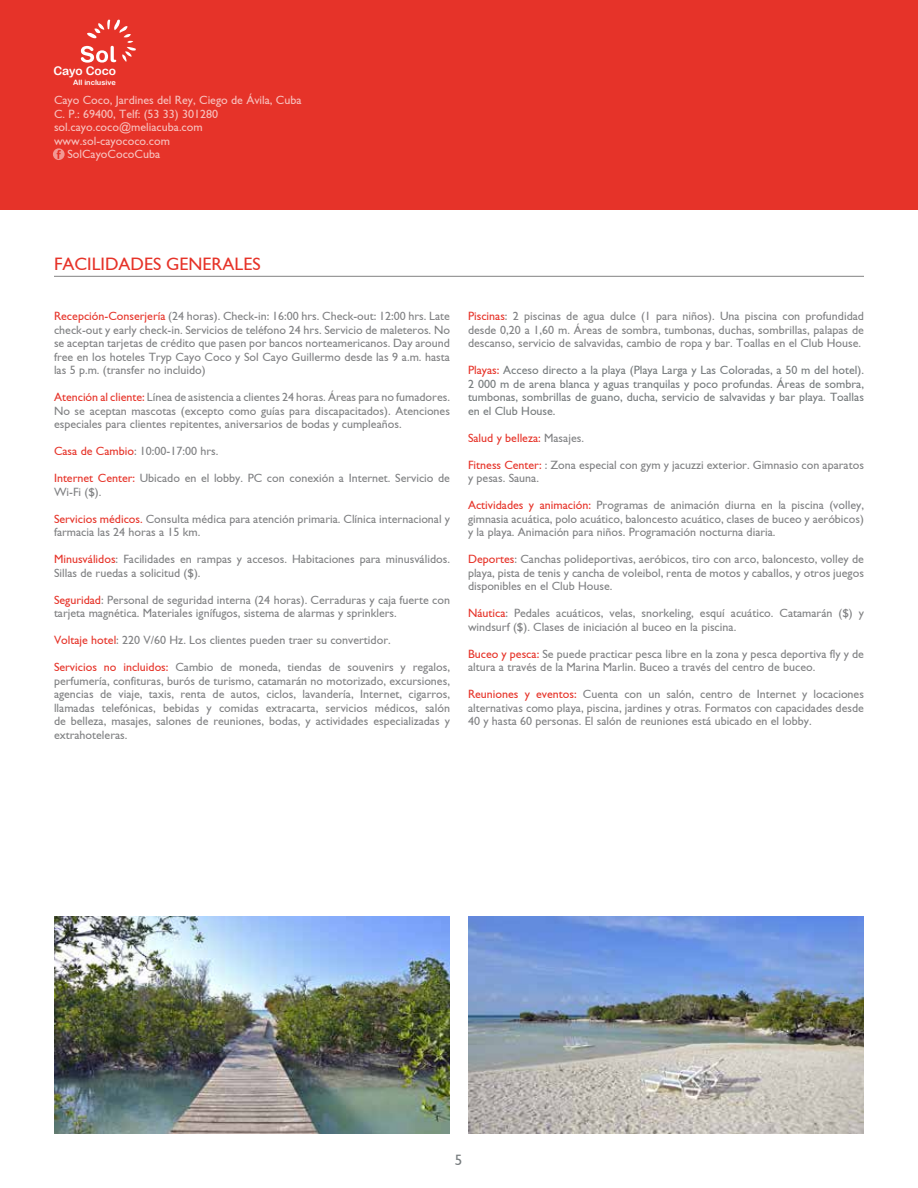
<style>
.page{position:relative;width:918px;height:1188px;background:#fff}
.page>*{position:absolute;margin:0;border:0;box-sizing:border-box;transform-origin:0 0}
.t1{font:18px "Gill Sans";color:#e63329}
.t2{font:15px "Gill Sans";color:#767b7d}
.t3{font:12px/13.5px "Gill Sans";color:#808183;text-align:justify}
.t4{font:12px/13.5px "Gill Sans";color:#767b7d;text-align:justify}
.t5{font:12px "Gill Sans";color:#fff}
.t6{font:12px "Gill Sans";color:#e63329}
.t7{font:12px "Arial Rounded MT Bold";color:#fff}
.t8{font:7.35px "Arial Rounded MT Bold";color:#fff}
.s1{color:#e63329}
.s2{color:#808183}
</style>
<div class="page">
<div style="left:0;top:0;width:918px;height:210px;background:#e63329"></div>
<svg style="left:53px;top:148px;width:12px;height:12px"></svg>
<svg style="left:81px;top:20px;width:55px;height:43px"></svg>
<img style="left:54px;top:917px;width:396px;height:217px">
<img style="left:469px;top:917px;width:395px;height:217px">
<hr style="left:54px;top:276px;width:810px;height:1px;background:#000">
<p class="t7" style="left:53px;top:63px;width:64px">Cayo Coco</p>
<p class="t8" style="left:73px;top:78px;width:44px">All inclusive</p>
<p class="t5" style="left:54px;top:93px;width:249px">Cayo Coco, Jardines del Rey, Ciego de Ávila, Cuba</p>
<p class="t5" style="left:54px;top:107px;width:166px">C. P.: 69400, Telf: (53 33) 301280</p>
<p class="t5" style="left:54px;top:120px;width:150px">sol.cayo.coco@meliacuba.com</p>
<p class="t5" style="left:54px;top:134px;width:118px">www.sol-cayococo.com</p>
<p class="t5" style="left:67px;top:147px;width:94px">SolCayoCocoCuba</p>
<h1 class="t1" style="left:54px;top:254px;width:208px">FACILIDADES GENERALES</h1>
<p class="t3" style="left:54px;top:309px;width:398px"><span class="s1">Recepción-Conserjería</span> (24 horas). Check-in: 16:00 hrs. Check-out: 12:00 hrs. Late check-out y early check-in. Servicios de teléfono 24 hrs. Servicio de maleteros. No se aceptan tarjetas de crédito que pasen por bancos norteamericanos. Day around free en los hoteles Tryp Cayo Coco y Sol Cayo Guillermo desde las 9 a.m. hasta las 5 p.m. (transfer no incluido)</p>
<p class="t3" style="left:54px;top:390px;width:398px"><span class="s1">Atención al cliente:</span> Línea de asistencia a clientes 24 horas. Áreas para no fumadores.<br>No se aceptan mascotas (excepto como guías para discapacitados). Atenciones especiales para clientes repitentes, aniversarios de bodas y cumpleaños.</p>
<p class="t3" style="left:54px;top:444px;width:166px"><span class="s1">Casa de Cambio</span>: 10:00-17:00 hrs.</p>
<p class="t3" style="left:54px;top:471px;width:398px"><span class="s1">Internet Center:</span> Ubicado en el lobby. PC con conexión a Internet. Servicio de<br>Wi-Fi ($).</p>
<p class="t3" style="left:54px;top:512px;width:397px"><span class="s1">Servicios médicos.</span> Consulta médica para atención primaria. Clínica internacional y farmacia las 24 horas a 15 km.</p>
<p class="t3" style="left:54px;top:552px;width:398px"><span class="s1">Minusválidos</span>: Facilidades en rampas y accesos. Habitaciones para minusválidos.<br>Sillas de ruedas a solicitud ($).</p>
<p class="t3" style="left:54px;top:593px;width:398px"><span class="s1">Seguridad</span>: Personal de seguridad interna (24 horas). Cerraduras y caja fuerte con tarjeta magnética. Materiales ignífugos, sistema de alarmas y sprinklers.</p>
<p class="t3" style="left:54px;top:633px;width:338px"><span class="s1">Voltaje hotel</span>: 220 V/60 Hz. Los clientes pueden traer su convertidor.</p>
<p class="t3" style="left:54px;top:660px;width:398px"><span class="s1">Servicios no incluidos:</span> Cambio de moneda, tiendas de souvenirs y regalos, perfumería, confituras, burós de turismo, catamarán no motorizado, excursiones, agencias de viaje, taxis, renta de autos, ciclos, lavandería, Internet, cigarros, llamadas telefónicas, bebidas y comidas extracarta, servicios médicos, salón de belleza, masajes, salones de reuniones, bodas, y actividades especializadas y extrahoteleras.</p>
<p class="t3" style="left:468px;top:309px;width:398px"><span class="s1">Piscinas</span>: 2 piscinas de agua dulce (1 para niños). Una piscina con profundidad desde 0,20 a 1,60 m. Áreas de sombra, tumbonas, duchas, sombrillas, palapas de descanso, servicio de salvavidas, cambio de ropa y bar. Toallas en el Club House.</p>
<p class="t4" style="left:468px;top:363px;width:397px"><span class="s1">Playas:</span> Acceso directo a la playa (Playa Larga y Las Coloradas, a 50 m del hotel).<br>2 000 m de arena blanca y aguas tranquilas y poco profundas. Áreas de sombra, tumbonas, sombrillas de guano, ducha, servicio de salvavidas y bar playa. Toallas en el Club House.</p>
<p class="t6" style="left:468px;top:431px;width:118px">Salud y belleza: <span class="s2">Masajes.</span></p>
<p class="t3" style="left:468px;top:458px;width:398px"><span class="s1">Fitness Center:</span> : Zona especial con gym y jacuzzi exterior. Gimnasio con aparatos y pesas. Sauna.</p>
<p class="t3" style="left:468px;top:498px;width:397px"><span class="s1">Actividades y animación:</span> Programas de animación diurna en la piscina (volley, gimnasia acuática, polo acuático, baloncesto acuático, clases de buceo y aeróbicos) y la playa. Animación para niños. Programación nocturna diaria.</p>
<p class="t3" style="left:468px;top:552px;width:398px"><span class="s1">Deportes</span>: Canchas polideportivas, aeróbicos, tiro con arco, baloncesto, volley de playa, pista de tenis y cancha de voleibol, renta de motos y caballos, y otros juegos disponibles en el Club House.</p>
<p class="t3" style="left:468px;top:606px;width:398px"><span class="s1">Náutica</span>: Pedales acuáticos, velas, snorkeling, esquí acuático. Catamarán ($) y windsurf ($). Clases de iniciación al buceo en la piscina.</p>
<p class="t3" style="left:468px;top:647px;width:398px"><span class="s1">Buceo y pesca:</span> Se puede practicar pesca libre en la zona y pesca deportiva fly y de altura a través de la Marina Marlin. Buceo a través del centro de buceo.</p>
<p class="t3" style="left:468px;top:687px;width:398px"><span class="s1">Reuniones y eventos:</span> Cuenta con un salón, centro de Internet y locaciones alternativas como playa, piscina, jardines y otras. Formatos con capacidades desde 40 y hasta 60 personas. El salón de reuniones está ubicado en el lobby.</p>
<p class="t2" style="left:455px;top:1151px;width:9px">5</p>
</div>
